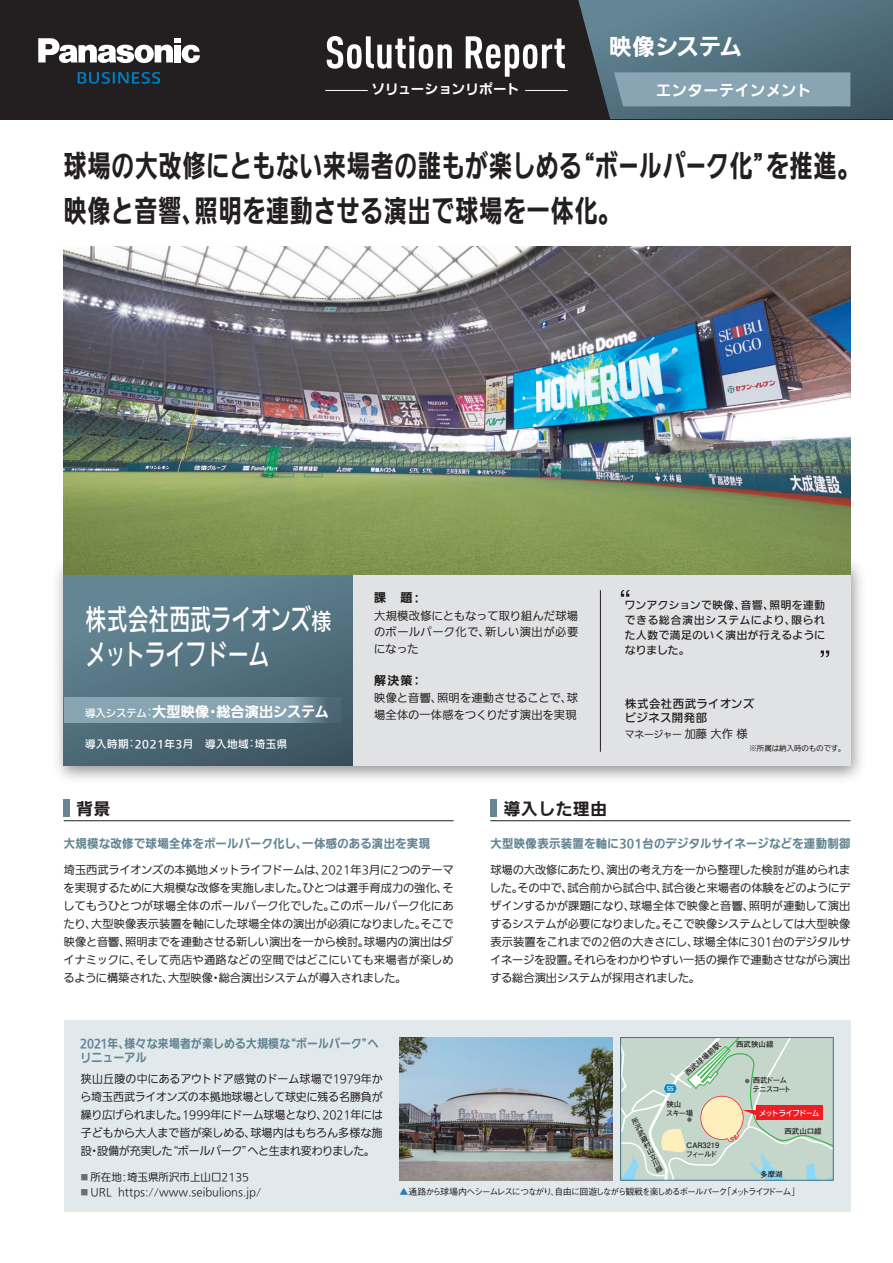
<style>
.page{position:relative;width:893px;height:1263px;background:#fff}
.page>*{position:absolute;margin:0;border:0;box-sizing:border-box;transform-origin:0 0}
.t1{font:30px/45px "PUD Go Dp B";letter-spacing:.04em;color:#231f20;scale:.76 1}
.t2{font:28.5px/34.5px "PUD Go Dp M";color:#fff;scale:.71 1}
.t3{font:22.5px "PUD Go Dp B";letter-spacing:-.005em;color:#fff}
.t4{font:16.5px "PUD Go Dp B";letter-spacing:.05em;color:#231f20}
.t5{font:15px "PUD Go Dp B";letter-spacing:.045em;color:#fff}
.t6{font:14.25px "PUD Go Dp B";color:#fff}
.t7{font:13.5px "PUD Go Dp B";color:#fff}
.t8{font:12px "PUD Go Dp B";letter-spacing:.02em;color:#638594;scale:.95 1}
.t9{font:12px/13.5px "PUD Go Dp B";letter-spacing:.02em;color:#638594;scale:.9 1}
.t10{font:12px "PUD Go Dp B";color:#231f20}
.t11{font:11.4px/13.5px "PUD Go Dp M";letter-spacing:.04em;color:#231f20}
.t12{font:11.25px/18px "PUD Go Dp R";letter-spacing:-.005em;color:#231f20;text-align:justify}
.t13{font:10.5px/15px "PUD Go Dp M";letter-spacing:.065em;color:#231f20;text-align:justify}
.t14{font:10.5px "PUD Go Dp R";color:#231f20}
.t15{font:10.5px "PUD Go Dp M";letter-spacing:.05em;color:#fff}
.t16{font:9.75px "PUD Go Dp R";letter-spacing:-.035em;color:#231f20}
.t17{font:500 9px "Gothic BBB Pro";letter-spacing:-.15em;color:#231f20}
.t18{font:700 7.5px/9px "Futo Go B101 Pro";letter-spacing:-.005em;color:#231f20}
.t19{font:7.5px "PUD Go Dp R";letter-spacing:-.015em;color:#231f20}
.t20{font:700 7.5px/9px "Futo Go B101 Pro";letter-spacing:-.135em;color:#231f20}
.t21{font:7.5px "PUD Go Dp M";letter-spacing:-.045em;color:#fff}
.t22{font:700 6.75px/6.8px "Futo Go B101 Pro";color:#231f20;text-align:justify;scale:1.11 1}
.t23{font:700 6.75px "Futo Go B101 Pro";color:#fff;scale:.95 1}
.s1{font-size:22.8px}
.s2{font-family:"PUD Go Dp M";font-size:10.5px}
.s3{font-size:11.25px}
.s4{font-size:7.35px;color:#6c6d70}
.s5{font-size:11.25px;color:#2a7dab}
</style>
<div class="page">
<div style="left:64px;top:1020px;width:786px;height:192px;background:#e2e9ed"></div>
<img style="left:57px;top:551px;width:804px;height:228px">
<div style="left:64px;top:566px;width:786px;height:199px;background:#e1e2e4"></div>
<div style="left:0;top:0;width:893px;height:119px;background:#231f20"></div>
<div style="left:64px;top:574px;width:289px;height:191px;background:linear-gradient(to bottom,#648696,#405966)"></div>
<div style="left:64px;top:697px;width:276px;height:26px;background:#89a5b3"></div>
<img style="left:64px;top:246px;width:787px;height:328px">
<img style="left:400px;top:1038px;width:212px;height:142px">
<svg style="left:622px;top:1039px;width:209px;height:139px;background:#c9d1c4"></svg>
<div style="left:620px;top:1037px;width:213px;height:143px;border:1px solid #456f82"></div>
<svg style="left:327px;top:36px;width:125px;height:33px"></svg>
<svg style="left:466px;top:36px;width:99px;height:41px"></svg>
<hr style="left:325px;top:90px;width:43px;height:1px;background:#fff">
<hr style="left:525px;top:90px;width:43px;height:1px;background:#fff">
<hr style="left:64px;top:820px;width:390px;height:1px;background:#231f20">
<hr style="left:490px;top:820px;width:360px;height:1px;background:#231f20">
<div style="left:64px;top:799px;width:6px;height:17px;background:#638594"></div>
<div style="left:490px;top:799px;width:7px;height:17px;background:#638594"></div>
<svg style="left:38px;top:38px;width:162px;height:25px"></svg>
<svg style="left:78px;top:72px;width:82px;height:12px"></svg>
<hr style="left:600px;top:590px;width:1px;height:162px;background:#231f20">
<svg style="left:621px;top:590px;width:8px;height:7px"></svg>
<svg style="left:821px;top:650px;width:8px;height:7px"></svg>
<svg style="left:578px;top:0;width:315px;height:119px;background:#5b7784"></svg>
<p class="t7" style="left:372px;top:79px;width:150px">ソリューションリポート</p>
<h3 class="t3" style="left:609px;top:30px;width:135px">映像システム</h3>
<h3 class="t5" style="left:656px;top:79px;width:157px">エンターテインメント</h3>
<h1 class="t1" style="left:64px;top:143px;width:1050px">球場の大改修にともない来場者の誰もが楽しめる“ボールパーク化”を推進。映像と音響、照明を連動させる演出で球場を一体化。</h1>
<h2 class="t2" style="left:86px;top:602px;width:347px">株式会社西武ライオンズ<span class="s1">様</span>メットライフドーム</h2>
<p class="t6" style="left:85px;top:700px;width:246px"><span class="s2">導入システム：</span>大型映像・総合演出システム</p>
<p class="t15" style="left:85px;top:736px;width:204px">導入時期：2021年3月　導入地域：埼玉県</p>
<h3 class="t4" style="left:77px;top:796px;width:35px">背景</h3>
<p class="t10" style="left:374px;top:589px;width:50px">課　題：</p>
<p class="t12" style="left:374px;top:608px;width:206px;line-height:16.5px">大規模改修にともなって取り組んだ球場のボールパーク化で、新しい演出が必要になった</p>
<p class="t13" style="left:625px;top:597px;width:202px">ワンアクションで映像、音響、照明を連動できる総合演出システムにより、限られた人数で満足のいく演出が行えるようになりました。</p>
<p class="t10" style="left:374px;top:671px;width:50px">解決策：</p>
<p class="t12" style="left:374px;top:690px;width:206px;line-height:16.5px">映像と音響、照明を連動させることで、球場全体の一体感をつくりだす演出を実現</p>
<h3 class="t4" style="left:504px;top:796px;width:105px">導入した理由</h3>
<p class="t11" style="left:625px;top:697px;width:131px">株式会社西武ライオンズビジネス開発部</p>
<p class="t16" style="left:625px;top:728px;width:124px">マネージャー <span class="s3">加藤 大作 様</span></p>
<p class="t19" style="left:749px;top:743px;width:98px">※所属は納入時のものです。</p>
<p class="t8" style="left:64px;top:835px;width:387px">大規模な改修で球場全体をボールパーク化し、一体感のある演出を実現</p>
<p class="t12" style="left:63px;top:861px;width:392px">埼玉西武ライオンズの本拠地メットライフドームは、2021年3月に2つのテーマを実現するために大規模な改修を実施しました。ひとつは選手育成力の強化、そしてもうひとつが球場全体のボールパーク化でした。このボールパーク化にあたり、大型映像表示装置を軸にした球場全体の演出が必須になりました。そこで映像と音響、照明までを連動させる新しい演出を一から検討。球場内の演出はダイナミックに、そして売店や通路などの空間ではどこにいても来場者が楽しめるように構築された、大型映像・総合演出システムが導入されました。</p>
<p class="t8" style="left:490px;top:835px;width:381px">大型映像表示装置を軸に301台のデジタルサイネージなどを連動制御</p>
<p class="t12" style="left:490px;top:861px;width:362px">球場の大改修にあたり、演出の考え方を一から整理した検討が進められました。その中で、試合前から試合中、試合後と来場者の体験をどのようにデザインするかが課題になり、球場全体で映像と音響、照明が連動して演出するシステムが必要になりました。そこで映像システムとしては大型映像表示装置をこれまでの2倍の大きさにし、球場全体に301台のデジタルサイネージを設置。それらをわかりやすい一括の操作で連動させながら演出する総合演出システムが採用されました。</p>
<p class="t9" style="left:80px;top:1037px;width:333px">2021年、様々な来場者が楽しめる大規模な“ボールパーク”へリニューアル</p>
<p class="t12" style="left:80px;top:1070px;width:304px">狭山丘陵の中にあるアウトドア感覚のドーム球場で1979年から埼玉西武ライオンズの本拠地球場として球史に残る名勝負が繰り広げられました。1999年にドーム球場となり、2021年には子どもから大人まで皆が楽しめる、球場内はもちろん多様な施設・設備が充実した“ボールパーク”へと生まれ変わりました。</p>
<p class="t14" style="left:81px;top:1170px;width:170px"><span class="s4">■</span> 所在地：埼玉県所沢市上山口2135</p>
<p class="t14" style="left:81px;top:1185px;width:182px"><span class="s4">■</span> URL https://www.seibulions.jp/</p>
<p class="t18" style="left:736px;top:1039px;width:39px">西武狭山線</p>
<p class="t18" style="left:682px;top:1070px;width:46px;rotate:-41deg">西武球場前駅</p>
<p class="t23" style="left:667px;top:1083px;width:9px">55</p>
<p class="t20" style="left:752px;top:1074px;width:40px">西武ドームテニスコート</p>
<p class="t18" style="left:666px;top:1099px;width:29px">狭山<br>スキー場</p>
<p class="t21" style="left:759px;top:1107px;width:62px">メットライフドーム</p>
<p class="t22" style="left:630px;top:1119px;width:5px;rotate:-26deg">所沢武蔵村山立川線</p>
<p class="t18" style="left:784px;top:1125px;width:39px">西武山口線</p>
<p class="t18" style="left:686px;top:1139px;width:35px">CAR3219フィールド</p>
<p class="t18" style="left:760px;top:1168px;width:24px">多摩湖</p>
<p class="t17" style="left:399px;top:1184px;width:402px"><span class="s5">▲</span>通路から球場内へシームレスにつながり、自由に回遊しながら観戦を楽しめるボールパーク「メットライフドーム」</p>
</div>
